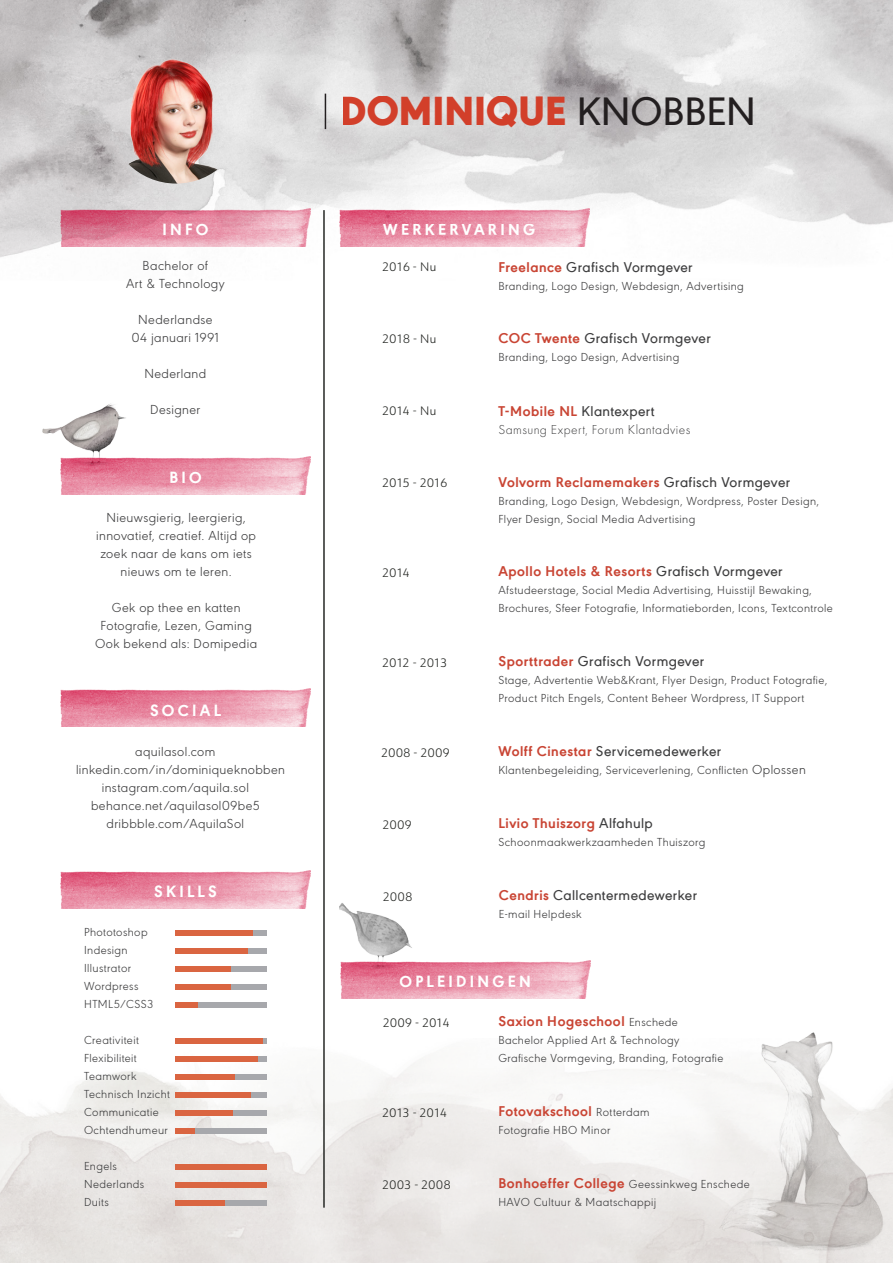
<style>
.page{position:relative;width:893px;height:1263px;background:#fff}
.page>*{position:absolute;margin:0;border:0;box-sizing:border-box;transform-origin:0 0}
.t1{font:900 42px "URW Geometric";color:#d23f2a}
.titles{font:800 16.5px "URW Geometric";letter-spacing:.2em;color:#fff}
.Ervaring_Title{font:500 15px "URW Geometric";letter-spacing:.025em;color:#3e3e3f}
.Ervaring_Title-2{font:700 15px "URW Geometric";letter-spacing:.035em;color:#c94534}
.sub_2{font:700 15px "URW Geometric";letter-spacing:.035em;color:#c94534}
.sub_2-2{font:500 15px "URW Geometric";letter-spacing:.025em;color:#3e3e3f}
.Paragraph_Style_1{font:300 13.5px/18px "URW Geometric";letter-spacing:.03em;color:#3e3e3f;text-align:center}
.Ervaring_Title-3{font:300 13.5px "Futura";letter-spacing:.03em;color:#3e3e3f}
.sub_2-3{font:300 12px/18px "URW Geometric";letter-spacing:.035em;color:#3e3e3f}
.Ervaring_Title-4{font:300 12px/18px "URW Geometric";letter-spacing:.035em;color:#3e3e3f}
.body{font:300 12px "URW Geometric";letter-spacing:.03em;color:#3e3e3f}
.date{font:300 12px "URW Form";letter-spacing:.01em;color:#262825}
.date-2{font:300 12px "URW Form";letter-spacing:.055em;color:#262825}
.date-3{font:300 12px "URW Form";letter-spacing:.04em;color:#262825}
.s1{font-weight:500;color:#231f20}
.s2{font-weight:700;color:#c94534}
.s3{font-weight:500;color:#3e3e3f}
.s4{font-size:13.5px}
.s5{font-weight:300;font-size:12px;color:#3e3e3f}
.s6{font-weight:700;font-size:15px;color:#c94534}
</style>
<div class="page">
<img style="left:0;top:1038px;width:893px;height:225px">
<img style="left:714px;top:1032px;width:171px;height:224px">
<img style="left:339px;top:903px;width:73px;height:57px">
<img style="left:42px;top:403px;width:84px;height:53px">
<img style="left:0;top:0;width:893px;height:257px">
<img style="left:60px;top:689px;width:251px;height:38px">
<img style="left:60px;top:870px;width:251px;height:38px">
<img style="left:60px;top:456px;width:251px;height:38px">
<img style="left:60px;top:209px;width:251px;height:38px">
<hr style="left:325px;top:94px;width:1px;height:35px;background:#231f20">
<img style="left:340px;top:960px;width:250px;height:38px">
<img style="left:339px;top:209px;width:251px;height:38px">
<img style="left:108px;top:47px;width:136px;height:137px">
<hr style="left:323px;top:210px;width:2px;height:998px;background:#262825">
<div style="left:175px;top:1038px;width:91px;height:6px;background:#a7a8ac"></div>
<div style="left:175px;top:1038px;width:88px;height:6px;background:#da6541"></div>
<div style="left:175px;top:1056px;width:92px;height:6px;background:#a7a8ac"></div>
<div style="left:175px;top:1056px;width:83px;height:6px;background:#da6541"></div>
<div style="left:175px;top:930px;width:92px;height:6px;background:#a7a8ac"></div>
<div style="left:175px;top:930px;width:78px;height:6px;background:#da6541"></div>
<div style="left:175px;top:1074px;width:92px;height:6px;background:#a7a8ac"></div>
<div style="left:175px;top:1074px;width:60px;height:6px;background:#da6541"></div>
<div style="left:175px;top:948px;width:92px;height:6px;background:#a7a8ac"></div>
<div style="left:175px;top:948px;width:73px;height:6px;background:#da6541"></div>
<div style="left:175px;top:1092px;width:91px;height:6px;background:#a7a8ac"></div>
<div style="left:175px;top:1092px;width:76px;height:6px;background:#da6541"></div>
<div style="left:175px;top:966px;width:92px;height:6px;background:#a7a8ac"></div>
<div style="left:175px;top:966px;width:56px;height:6px;background:#da6541"></div>
<div style="left:175px;top:1110px;width:91px;height:6px;background:#a7a8ac"></div>
<div style="left:175px;top:1110px;width:58px;height:6px;background:#da6541"></div>
<div style="left:175px;top:984px;width:92px;height:6px;background:#a7a8ac"></div>
<div style="left:175px;top:984px;width:56px;height:6px;background:#da6541"></div>
<div style="left:175px;top:1128px;width:92px;height:6px;background:#a7a8ac"></div>
<div style="left:175px;top:1128px;width:20px;height:6px;background:#da6541"></div>
<div style="left:175px;top:1002px;width:92px;height:6px;background:#a7a8ac"></div>
<div style="left:175px;top:1002px;width:23px;height:6px;background:#da6541"></div>
<div style="left:175px;top:1164px;width:91px;height:6px;background:#da6541"></div>
<div style="left:175px;top:1182px;width:92px;height:6px;background:#da6541"></div>
<div style="left:175px;top:1200px;width:92px;height:6px;background:#a7a8ac"></div>
<div style="left:175px;top:1200px;width:50px;height:6px;background:#da6541"></div>
<p class="titles" style="left:163px;top:217px;width:47px">INFO</p>
<p class="Paragraph_Style_1" style="left:143px;top:256px;width:67px">Bachelor of</p>
<p class="Paragraph_Style_1" style="left:126px;top:274px;width:100px">Art &amp; Technology</p>
<p class="Paragraph_Style_1" style="left:138px;top:310px;width:76px">Nederlandse</p>
<p class="Paragraph_Style_1" style="left:132px;top:328px;width:88px">04 januari 1991</p>
<p class="Paragraph_Style_1" style="left:144px;top:364px;width:63px">Nederland</p>
<p class="Paragraph_Style_1" style="left:150px;top:400px;width:52px">Designer</p>
<p class="titles" style="left:169px;top:466px;width:34px">BIO</p>
<p class="Paragraph_Style_1" style="left:107px;top:508px;width:141px">Nieuwsgierig, leergierig,</p>
<p class="Paragraph_Style_1" style="left:96px;top:526px;width:161px">innovatief, creatief. Altijd op zoek naar de kans om iets nieuws om te leren.</p>
<p class="Paragraph_Style_1" style="left:112px;top:598px;width:130px">Gek op thee en katten</p>
<p class="Paragraph_Style_1" style="left:100px;top:616px;width:153px">Fotografie, Lezen, Gaming</p>
<p class="Paragraph_Style_1" style="left:95px;top:634px;width:163px">Ook bekend als: Domipedia</p>
<p class="titles" style="left:150px;top:698px;width:73px">SOCIAL</p>
<p class="Paragraph_Style_1" style="left:135px;top:742px;width:82px">aquilasol.com</p>
<p class="Paragraph_Style_1" style="left:76px;top:760px;width:211px">linkedin.com/in/dominiqueknobben</p>
<h1 class="t1" style="left:341px;top:80px;width:417px">DOMINIQUE <span class="s1">KNOBBEN</span></h1>
<h2 class="titles" style="left:383px;top:217px;width:153px">WERKERVARING</h2>
<p class="date" style="left:383px;top:259px;width:55px">2016 - Nu</p>
<p class="Ervaring_Title" style="left:498px;top:256px;width:196px"><span class="s2">Freelance</span> Grafisch Vormgever</p>
<p class="Ervaring_Title-4" style="left:498px;top:276px;width:247px">Branding, Logo Design, Webdesign, Advertising</p>
<p class="date" style="left:383px;top:331px;width:55px">2018 - Nu</p>
<p class="Ervaring_Title" style="left:498px;top:327px;width:214px"><span class="s2">COC Twente</span> Grafisch Vormgever</p>
<p class="Ervaring_Title-4" style="left:498px;top:347px;width:182px">Branding, Logo Design, Advertising</p>
<p class="date" style="left:383px;top:402px;width:55px">2014 - Nu</p>
<p class="Ervaring_Title" style="left:498px;top:400px;width:158px"><span class="s2">T-Mobile NL</span> Klantexpert</p>
<p class="Ervaring_Title-3" style="left:498px;top:421px;width:193px">Samsung Expert, Forum Klantadvies</p>
<p class="date" style="left:383px;top:474px;width:66px">2015 - 2016</p>
<p class="Ervaring_Title-2" style="left:498px;top:470px;width:293px">Volvorm Reclamemakers <span class="s3">Grafisch Vormgever</span></p>
<p class="Ervaring_Title-4" style="left:498px;top:491px;width:322px">Branding, Logo Design, Webdesign, Wordpress, Poster Design,<br>Flyer Design, Social Media Advertising</p>
<p class="date" style="left:383px;top:564px;width:29px">2014</p>
<p class="sub_2" style="left:498px;top:560px;width:286px">Apollo Hotels &amp; Resorts <span class="s3">Grafisch Vormgever</span></p>
<p class="sub_2-3" style="left:498px;top:580px;width:336px">Afstudeerstage, Social Media Advertising, Huisstijl Bewaking,<br>Brochures, Sfeer Fotografie, Informatieborden, Icons, Textcontrole</p>
<p class="date" style="left:383px;top:654px;width:66px">2012 - 2013</p>
<p class="sub_2-2" style="left:498px;top:650px;width:207px"><span class="s2">Sporttrader</span> Grafisch Vormgever</p>
<p class="sub_2-3" style="left:498px;top:670px;width:330px">Stage, Advertentie Web&amp;Krant, Flyer Design, Product Fotografie,<br>Product Pitch Engels, Content Beheer Wordpress, IT Support</p>
<p class="date-2" style="left:381px;top:745px;width:70px">2008 - 2009</p>
<p class="Ervaring_Title" style="left:498px;top:740px;width:224px"><span class="s2">Wolff Cinestar</span> Servicemedewerker</p>
<p class="Ervaring_Title-4" style="left:498px;top:760px;width:309px">Klantenbegeleiding, Serviceverlening, Conflicten <span class="s4">Oplossen</span></p>
<p class="Paragraph_Style_1" style="left:102px;top:778px;width:149px">instagram.com/aquila.sol</p>
<p class="Paragraph_Style_1" style="left:107px;top:814px;width:139px">dribbble.com/AquilaSol</p>
<p class="Ervaring_Title-2" style="left:498px;top:812px;width:156px">Livio Thuiszorg <span class="s3">Alfahulp</span></p>
<p class="Ervaring_Title-4" style="left:498px;top:832px;width:208px">Schoonmaakwerkzaamheden Thuiszorg</p>
<p class="Paragraph_Style_1" style="left:91px;top:796px;width:170px">behance.net/aquilasol09be5</p>
<p class="date" style="left:383px;top:816px;width:30px">2009</p>
<p class="titles" style="left:154px;top:879px;width:64px">SKILLS</p>
<p class="body" style="left:84px;top:923px;width:65px">Phototoshop</p>
<p class="body" style="left:84px;top:941px;width:45px">Indesign</p>
<p class="body" style="left:84px;top:959px;width:49px">Illustrator</p>
<p class="body" style="left:84px;top:977px;width:56px">Wordpress</p>
<p class="body" style="left:84px;top:995px;width:70px">HTML5/CSS3</p>
<p class="body" style="left:84px;top:1031px;width:56px">Creativiteit</p>
<p class="body" style="left:84px;top:1049px;width:54px">Flexibiliteit</p>
<p class="body" style="left:84px;top:1067px;width:54px">Teamwork</p>
<p class="body" style="left:84px;top:1085px;width:87px">Technisch Inzicht</p>
<p class="body" style="left:84px;top:1103px;width:76px">Communicatie</p>
<p class="body" style="left:84px;top:1121px;width:86px">Ochtendhumeur</p>
<p class="body" style="left:84px;top:1157px;width:34px">Engels</p>
<p class="body" style="left:84px;top:1175px;width:62px">Nederlands</p>
<p class="body" style="left:84px;top:1193px;width:26px">Duits</p>
<p class="date" style="left:383px;top:889px;width:31px">2008</p>
<p class="Ervaring_Title" style="left:499px;top:884px;width:200px"><span class="s2">Cendris</span> Callcentermedewerker</p>
<p class="Ervaring_Title-4" style="left:499px;top:904px;width:84px">E-mail Helpdesk</p>
<p class="titles" style="left:399px;top:969px;width:133px">OPLEIDINGEN</p>
<p class="date" style="left:383px;top:1014px;width:68px">2009 - 2014</p>
<p class="Ervaring_Title-2" style="left:498px;top:1010px;width:181px">Saxion Hogeschool <span class="s5">Enschede</span></p>
<p class="sub_2-3" style="left:498px;top:1030px;width:227px">Bachelor Applied Art &amp; Technology<br>Grafische Vormgeving, Branding, Fotografie</p>
<p class="date" style="left:382px;top:1104px;width:66px">2013 - 2014</p>
<p class="Ervaring_Title-2" style="left:498px;top:1100px;width:153px">Fotovakschool <span class="s5">Rotterdam</span></p>
<p class="sub_2-3" style="left:498px;top:1120px;width:114px">Fotografie HBO Minor</p>
<p class="date-3" style="left:382px;top:1176px;width:70px">2003 - 2008</p>
<p class="Ervaring_Title-4" style="left:498px;top:1174px;width:253px"><span class="s6">Bonhoeffer College</span> Geessinkweg Enschede</p>
<p class="sub_2-3" style="left:498px;top:1192px;width:159px">HAVO Cultuur &amp; Maatschappij</p>
</div>
